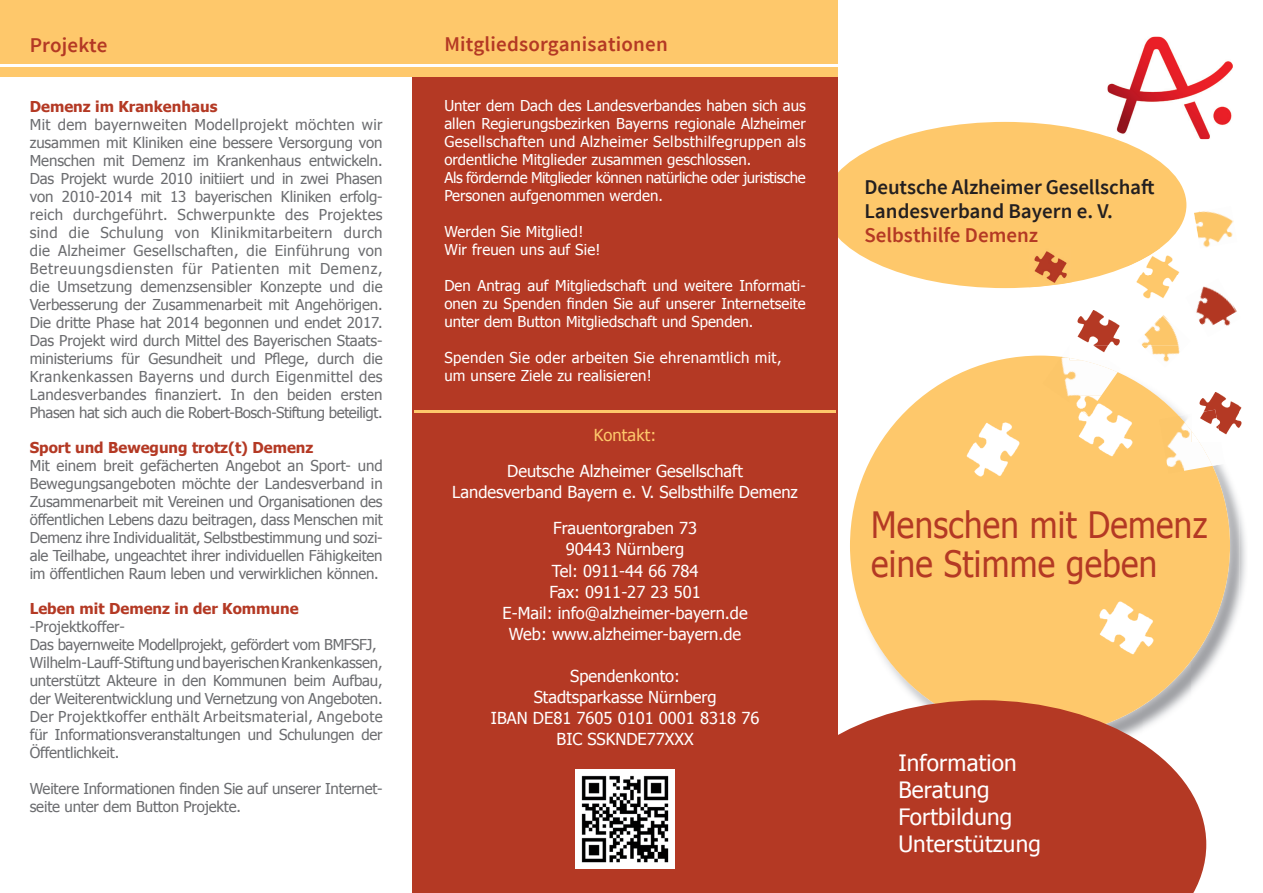
<style>
.page{position:relative;width:1263px;height:893px;background:#fff}
.page>*{position:absolute;margin:0;border:0;box-sizing:border-box;transform-origin:0 0}
.t1{font:36.3px/39.6px "Tahoma";letter-spacing:.01em;color:#b43924;scale:.91 1}
.t2{font:22.5px/27px "Tahoma";letter-spacing:.01em;color:#fff}
.t3{font:600 21px/24px "Source Sans Pro";letter-spacing:-.005em;color:#231f20}
.t4{font:600 21px "Source Sans Pro";letter-spacing:.01em;color:#b43924}
.t5{font:16.5px/21px "Tahoma";color:#fff;text-align:center}
.t6{font:16.5px "Tahoma";letter-spacing:.01em;color:#fec86b}
.t7{font:15px/18px "Tahoma";letter-spacing:-.01em;color:#6c6d70;text-align:justify}
.t8{font:15px/18px "Tahoma";color:#fff}
.t9{font:700 15px "Tahoma";color:#b43924}
.t10{font:15px/18px "Tahoma";letter-spacing:.025em;color:#fff}
</style>
<div class="page">
<div style="left:823px;top:122px;width:363px;height:166px;background:#fec86b;border-radius:50%"></div>
<div style="left:412px;top:0;width:426px;height:893px;background:#b43924"></div>
<img style="left:1107px;top:37px;width:126px;height:102px">
<svg style="left:1107px;top:136px;width:9px;height:3px"></svg>
<div style="left:0;top:0;width:838px;height:77px;background:#fec86b"></div>
<hr style="left:414px;top:410px;width:422px;height:2px;background:#fec86b">
<hr style="left:0;top:65px;width:883px;height:2px;background:#fff">
<img style="left:1239px;top:509px;width:7px;height:96px">
<img style="left:873px;top:380px;width:74px;height:74px">
<img style="left:947px;top:358px;width:62px;height:22px">
<img style="left:1118px;top:372px;width:54px;height:34px">
<img style="left:1169px;top:406px;width:12px;height:10px">
<img style="left:851px;top:455px;width:48px;height:225px">
<img style="left:1191px;top:466px;width:48px;height:226px">
<div style="left:850px;top:356px;width:380px;height:380px;background:#fec86b;border-radius:50%"></div>
<svg style="left:838px;top:700px;width:368px;height:193px;fill:#b43924"></svg>
<img style="left:1194px;top:211px;width:40px;height:37px">
<img style="left:1141px;top:315px;width:38px;height:30px">
<img style="left:1142px;top:345px;width:38px;height:13px">
<img style="left:1163px;top:358px;width:6px;height:4px">
<img style="left:1196px;top:286px;width:41px;height:40px">
<img style="left:1077px;top:310px;width:43px;height:41px">
<img style="left:1136px;top:255px;width:44px;height:44px">
<img style="left:1127px;top:248px;width:34px;height:19px">
<img style="left:1078px;top:404px;width:55px;height:53px">
<img style="left:1061px;top:360px;width:57px;height:37px">
<img style="left:1077px;top:337px;width:10px;height:8px">
<img style="left:1081px;top:345px;width:24px;height:8px">
<svg style="left:1061px;top:345px;width:20px;height:15px"></svg>
<img style="left:1069px;top:396px;width:32px;height:19px">
<img style="left:1099px;top:601px;width:55px;height:54px">
<img style="left:966px;top:422px;width:54px;height:55px">
<img style="left:1179px;top:414px;width:44px;height:52px">
<img style="left:1166px;top:416px;width:46px;height:55px">
<img style="left:1034px;top:251px;width:38px;height:36px">
<img style="left:575px;top:769px;width:99px;height:99px">
<img style="left:1199px;top:392px;width:43px;height:50px">
<img style="left:1192px;top:410px;width:29px;height:32px">
<svg style="left:1192px;top:431px;width:7px;height:11px"></svg>
<h3 class="t4" style="left:30px;top:32px;width:79px">Projekte</h3>
<p class="t9" style="left:30px;top:96px;width:189px">Demenz im Krankenhaus</p>
<p class="t7" style="left:30px;top:115px;width:354px">Mit dem bayernweiten Modellprojekt möchten wir zusammen mit Kliniken eine bessere Versorgung von Menschen mit Demenz im Krankenhaus entwickeln.<br>Das Projekt wurde 2010 initiiert und in zwei Phasen von 2010-2014 mit 13 bayerischen Kliniken erfolg&shy;reich durchgeführt. Schwerpunkte des Projektes sind die Schulung von Klinikmitarbeitern durch die Alzheimer Gesellschaften, die Einführung von Betreuungsdiensten für Patienten mit Demenz, die Umsetzung demenzsensibler Konzepte und die Verbesserung der Zusammenarbeit mit Angehörigen.<br>Die dritte Phase hat 2014 begonnen und endet 2017.<br>Das Projekt wird durch Mittel des Bayerischen Staats&shy;ministeriums für Gesundheit und Pflege, durch die Krankenkassen Bayerns und durch Eigenmittel des Landesverbandes finanziert. In den beiden ersten Phasen hat sich auch die Robert-Bosch-Stiftung beteiligt.</p>
<p class="t9" style="left:30px;top:437px;width:285px">Sport und Bewegung trotz(t) Demenz</p>
<p class="t7" style="left:30px;top:456px;width:354px">Mit einem breit gefächerten Angebot an Sport- und Bewegungsangeboten möchte der Landesverband in Zusammenarbeit mit Vereinen und Organisationen des öffentlichen Lebens dazu beitragen, dass Menschen mit Demenz ihre Individualität, Selbstbestimmung und sozi&shy;ale Teilhabe, ungeachtet ihrer individuellen Fähigkeiten im öffentlichen Raum leben und verwirklichen können.</p>
<p class="t9" style="left:30px;top:598px;width:270px">Leben mit Demenz in der Kommune</p>
<p class="t7" style="left:30px;top:617px;width:354px;text-align:left">-Projektkoffer-<br>Das bayernweite Modellprojekt, gefördert vom BMFSFJ, Wilhelm-Lauff-Stiftung und bayerischen Krankenkassen, unterstützt Akteure in den Kommunen beim Aufbau, der Weiterentwicklung und Vernetzung von Angeboten.<br>Der Projektkoffer enthält Arbeitsmaterial, Angebote für Informationsveranstaltungen und Schulungen der Öffentlichkeit.</p>
<p class="t7" style="left:30px;top:779px;width:354px">Weitere Informationen finden Sie auf unserer Internet&shy;seite unter dem Button Projekte.</p>
<h3 class="t4" style="left:444px;top:31px;width:225px">Mitgliedsorganisationen</h3>
<p class="t8" style="left:444px;top:96px;width:363px">Unter dem Dach des Landesverbandes haben sich aus allen Regierungsbezirken Bayerns regionale Alzheimer Gesellschaften und Alzheimer Selbsthilfegruppen als ordentliche Mitglieder zusammen geschlossen.<br>Als fördernde Mitglieder können natürliche oder juristische Personen aufgenommen werden.</p>
<p class="t8" style="left:444px;top:222px;width:157px">Werden Sie Mitglied!<br>Wir freuen uns auf Sie!</p>
<p class="t8" style="left:444px;top:276px;width:363px;text-align:justify">Den Antrag auf Mitgliedschaft und weitere Informati&shy;onen zu Spenden finden Sie auf unserer Internetseite unter dem Button Mitgliedschaft und Spenden.</p>
<p class="t10" style="left:444px;top:348px;width:339px">Spenden Sie oder arbeiten Sie ehrenamtlich mit, um unsere Ziele zu realisieren!</p>
<p class="t6" style="left:594px;top:424px;width:64px">Kontakt:</p>
<p class="t5" style="left:452px;top:460px;width:347px">Deutsche Alzheimer Gesellschaft<br>Landesverband Bayern e. V. Selbsthilfe Demenz</p>
<p class="t5" style="left:502px;top:517px;width:247px">Frauentorgraben 73<br>90443 Nürnberg<br>Tel: 0911-44 66 784<br>Fax: 0911-27 23 501<br>E-Mail: info@alzheimer-bayern.de<br>Web: www.alzheimer-bayern.de</p>
<p class="t5" style="left:491px;top:664px;width:270px">Spendenkonto:<br>Stadtsparkasse Nürnberg<br>IBAN DE81 7605 0101 0001 8318 76<br>BIC SSKNDE77XXX</p>
<h3 class="t3" style="left:864px;top:176px;width:292px">Deutsche Alzheimer Gesellschaft<br>Landesverband Bayern e. V.</h3>
<h3 class="t4" style="left:864px;top:222px;width:175px">Selbsthilfe Demenz</h3>
<h1 class="t1" style="left:871px;top:503px;width:371px">Menschen mit Demenz eine Stimme geben</h1>
<h2 class="t2" style="left:898px;top:748px;width:144px">Information<br>Beratung<br>Fortbildung<br>Unterstützung</h2>
</div>
